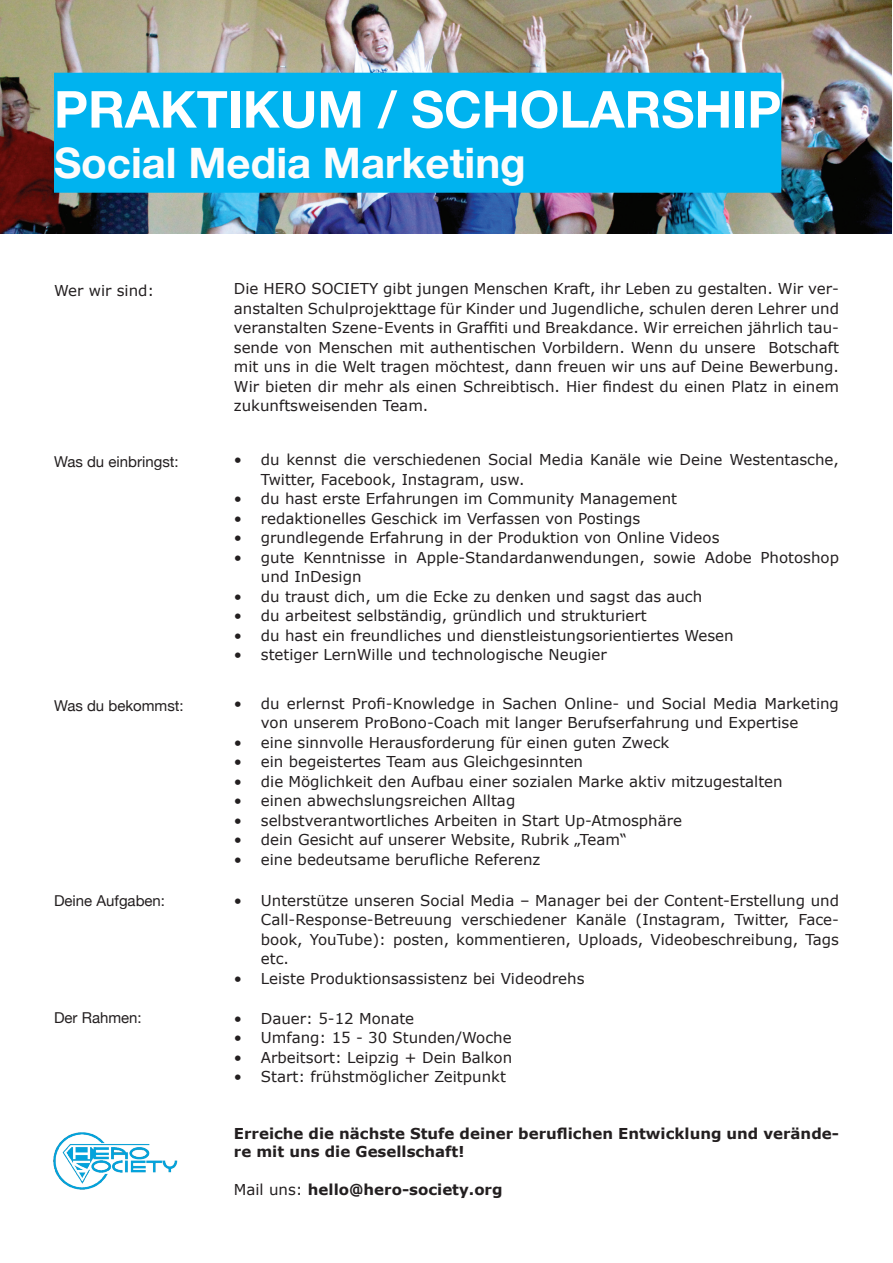
<style>
.page{position:relative;width:893px;height:1263px;background:#fff}
.page>*{position:absolute;margin:0;border:0;box-sizing:border-box;transform-origin:0 0}
.t1{font:700 51px "Helvetica Neue";color:#fff}
.t2{font:700 42px "Helvetica Neue";color:#fcfcfc}
.t3{font:15px/19.5px "Verdana";color:#231f20}
.t4{font:700 15px/18px "Verdana";color:#231f20}
.t5{font:15px "Helvetica Neue";color:#231f20}
.s1{font-weight:400}
</style>
<div class="page">
<img style="left:0;top:0;width:892px;height:234px">
<div style="left:54px;top:73px;width:727px;height:120px;background:#00b3ef"></div>
<img style="left:53px;top:1132px;width:125px;height:58px">
<h1 class="t1" style="left:54px;top:69px;width:729px">PRAKTIKUM / SCHOLARSHIP</h1>
<h2 class="t2" style="left:54px;top:130px;width:473px">Social Media Marketing</h2>
<p class="t3" style="left:54px;top:280px;width:102px">Wer wir sind:</p>
<p class="t5" style="left:54px;top:450px;width:126px">Was du einbringst:</p>
<p class="t5" style="left:54px;top:695px;width:131px">Was du bekommst:</p>
<p class="t5" style="left:54px;top:890px;width:113px">Deine Aufgaben:</p>
<p class="t5" style="left:54px;top:1007px;width:89px">Der Rahmen:</p>
<p class="t3" style="left:234px;top:279px;width:607px;text-align:justify">Die HERO SOCIETY gibt jungen Menschen Kraft, ihr Leben zu gestalten. Wir ver&shy;anstalten Schulprojekttage für Kinder und Jugendliche, schulen deren Lehrer und veranstalten Szene-Events in Graffiti und Breakdance. Wir erreichen jährlich tau&shy;sende von Menschen mit authentischen Vorbildern. Wenn du unsere Botschaft mit uns in die Welt tragen möchtest, dann freuen wir uns auf Deine Bewerbung.<br>Wir bieten dir mehr als einen Schreibtisch. Hier findest du einen Platz in einem zukunftsweisenden Team.</p>
<p class="t3" style="left:261px;top:450px;width:580px;text-indent:-27px">• du kennst die verschiedenen Social Media Kanäle wie Deine Westentasche,<br>Twitter, Facebook, Instagram, usw.</p>
<p class="t3" style="left:234px;top:489px;width:445px">• du hast erste Erfahrungen im Community Management</p>
<p class="t3" style="left:234px;top:509px;width:408px">• redaktionelles Geschick im Verfassen von Postings</p>
<p class="t3" style="left:234px;top:528px;width:487px">• grundlegende Erfahrung in der Produktion von Online Videos</p>
<p class="t3" style="left:261px;top:548px;width:580px;text-indent:-27px">• gute Kenntnisse in Apple-Standardanwendungen, sowie Adobe Photoshop und InDesign</p>
<p class="t3" style="left:234px;top:587px;width:470px">• du traust dich, um die Ecke zu denken und sagst das auch</p>
<p class="t3" style="left:234px;top:606px;width:414px">• du arbeitest selbständig, gründlich und strukturiert</p>
<p class="t3" style="left:234px;top:626px;width:501px">• du hast ein freundliches und dienstleistungsorientiertes Wesen</p>
<p class="t3" style="left:234px;top:645px;width:375px">• stetiger LernWille und technologische Neugier</p>
<p class="t3" style="left:261px;top:693px;width:580px;text-indent:-27px">• du erlernst Profi-Knowledge in Sachen Online- und Social Media Marketing von unserem ProBono-Coach mit langer Berufserfahrung und Expertise</p>
<p class="t3" style="left:234px;top:732px;width:437px">• eine sinnvolle Herausforderung für einen guten Zweck</p>
<p class="t3" style="left:234px;top:752px;width:351px">• ein begeistertes Team aus Gleichgesinnten</p>
<p class="t3" style="left:234px;top:771px;width:550px">• die Möglichkeit den Aufbau einer sozialen Marke aktiv mitzugestalten</p>
<p class="t3" style="left:234px;top:791px;width:283px">• einen abwechslungsreichen Alltag</p>
<p class="t3" style="left:234px;top:810px;width:450px">• selbstverantwortliches Arbeiten in Start Up-Atmosphäre</p>
<p class="t3" style="left:234px;top:830px;width:395px">• dein Gesicht auf unserer Website, Rubrik „Team“</p>
<p class="t3" style="left:234px;top:849px;width:308px">• eine bedeutsame berufliche Referenz</p>
<p class="t3" style="left:261px;top:890px;width:580px;text-align:justify;text-indent:-27px">• Unterstütze unseren Social Media – Manager bei der Content-Erstellung und Call-Response-Betreuung verschiedener Kanäle (Instagram, Twitter, Face&shy;book, YouTube): posten, kommentieren, Uploads, Videobeschreibung, Tags etc.</p>
<p class="t3" style="left:234px;top:968px;width:352px">• Leiste Produktionsassistenz bei Videodrehs</p>
<p class="t3" style="left:234px;top:1008px;width:182px">• Dauer: 5-12 Monate</p>
<p class="t3" style="left:234px;top:1028px;width:279px">• Umfang: 15 - 30 Stunden/Woche</p>
<p class="t3" style="left:234px;top:1047px;width:280px">• Arbeitsort: Leipzig + Dein Balkon</p>
<p class="t3" style="left:234px;top:1067px;width:274px">• Start: frühstmöglicher Zeitpunkt</p>
<p class="t4" style="left:234px;top:1124px;width:607px">Erreiche die nächste Stufe deiner beruflichen Entwicklung und verände&shy;re mit uns die Gesellschaft!</p>
<p class="t4" style="left:234px;top:1180px;width:270px"><span class="s1">Mail uns:</span> hello@hero-society.org</p>
</div>
